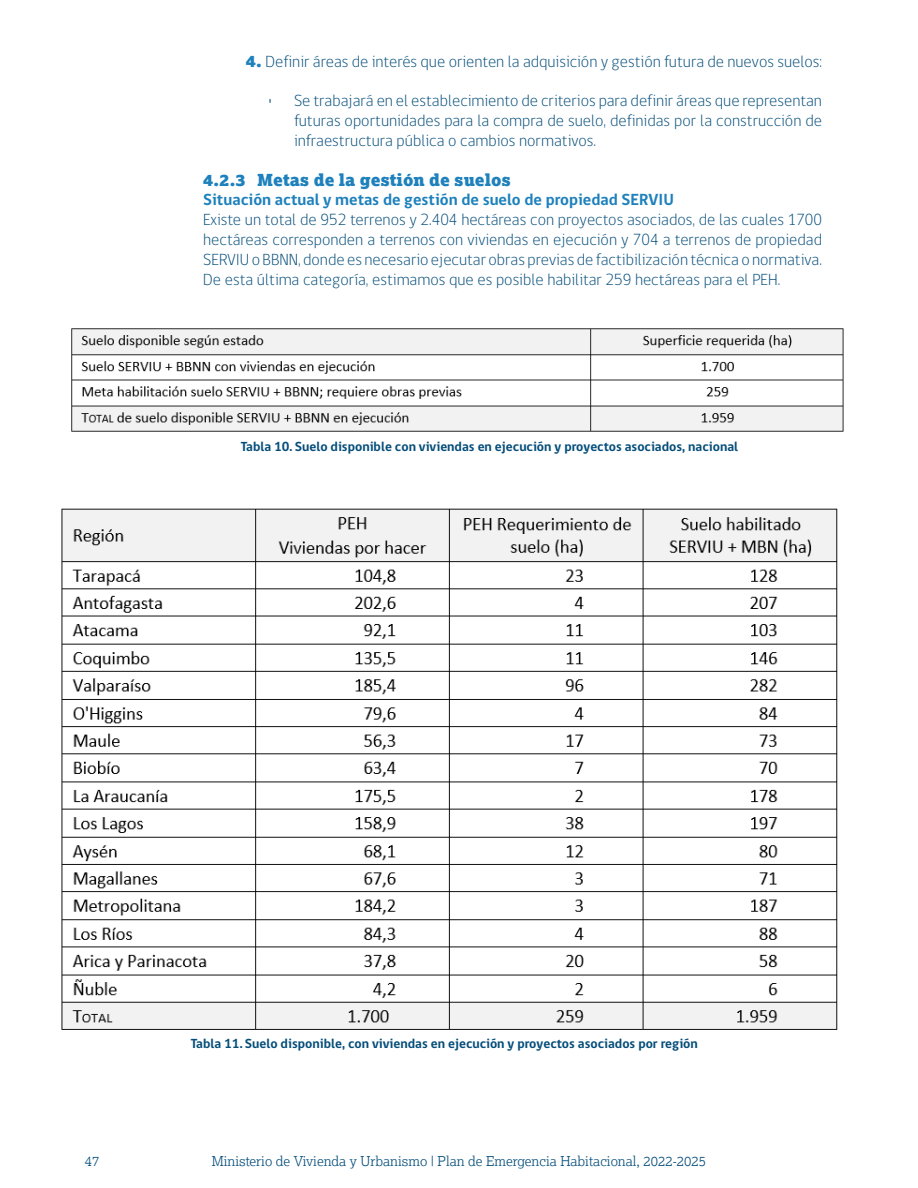
<style>
.page{position:relative;width:918px;height:1188px;background:#fff}
.page>*{position:absolute;margin:0;border:0;box-sizing:border-box;transform-origin:0 0}
.t1{font:300 16.5px/19.8px "gob CL";color:#044d7a;text-align:justify}
.t2{font:700 16.5px "gob CL";color:#1e81bc}
.t3{font:900 16.5px "Lexia";color:#1e81bc}
.t4{font:700 13.5px "gob CL";color:#044d7a}
.t5{font:300 13.5px "Lexia";color:#044d7a}
.s1{font-family:"Lexia";font-weight:900;color:#1e81bc}
</style>
<div class="page">
<img style="left:61px;top:508px;width:777px;height:522px">
<img style="left:71px;top:328px;width:773px;height:104px">
<p class="t1" style="left:246px;top:52px;width:578px"><span class="s1">4.</span> Definir áreas de interés que orienten la adquisición y gestión futura de nuevos suelos:</p>
<p class="t1" style="left:294px;top:91px;width:530px;text-indent:-27px">• Se trabajará en el establecimiento de criterios para definir áreas que representan futuras oportunidades para la compra de suelo, definidas por la construcción de infraestructura pública o cambios normativos.</p>
<p class="t3" style="left:203px;top:169px;width:309px">4.2.3 Metas de la gestión de suelos</p>
<p class="t2" style="left:203px;top:189px;width:472px">Situación actual y metas de gestión de suelo de propiedad SERVIU</p>
<p class="t1" style="left:203px;top:210px;width:620px">Existe un total de 952 terrenos y 2.404 hectáreas con proyectos asociados, de las cuales 1700 hectáreas corresponden a terrenos con viviendas en ejecución y 704 a terrenos de propiedad SERVIU o BBNN, donde es necesario ejecutar obras previas de factibilización técnica o normativa.<br>De esta última categoría, estimamos que es posible habilitar 259 hectáreas para el PEH.</p>
<p class="t4" style="left:241px;top:437px;width:499px">Tabla 10. Suelo disponible con viviendas en ejecución y proyectos asociados, nacional</p>
<p class="t4" style="left:191px;top:1034px;width:508px">Tabla 11. Suelo disponible, con viviendas en ejecución y proyectos asociados por región</p>
<p class="t5" style="left:85px;top:1153px;width:16px">47</p>
<p class="t5" style="left:212px;top:1153px;width:496px">Ministerio de Vivienda y Urbanismo | Plan de Emergencia Habitacional, 2022-2025</p>
</div>
